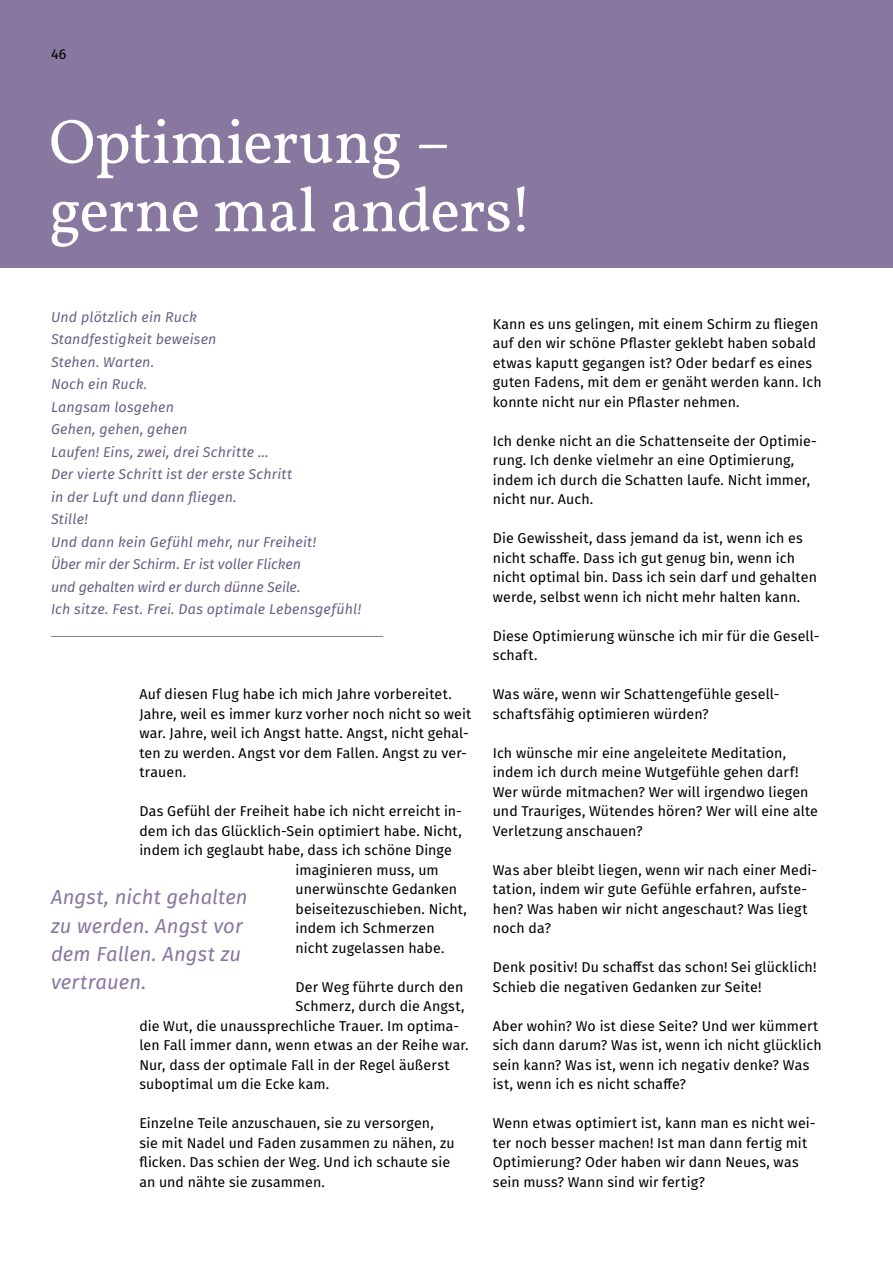
<style>
.page{position:relative;width:893px;height:1263px;background:#fff}
.page>*{position:absolute;margin:0;border:0;box-sizing:border-box;transform-origin:0 0}
.t1{font:63px/68.2px "Vollkorn";letter-spacing:-.015em;color:#fff}
.t2{font:italic 20.25px/28.5px "Fira Sans";letter-spacing:.005em;color:#88789f}
.t3{font:14.25px/19.5px "Fira Sans";letter-spacing:.005em;color:#000}
.t4{font:italic 14.25px/22.5px "Fira Sans";letter-spacing:.01em;color:#6c5f84}
</style>
<div class="page">
<div style="left:0;top:0;width:893px;height:268px;background:#88789f"></div>
<hr style="left:51px;top:636px;width:332px;height:1px;background:#88789f">
<p class="t3" style="left:51px;top:44px;width:17px">46</p>
<h1 class="t1" style="left:49px;top:104px;width:486px">Optimierung – gerne mal anders!</h1>
<p class="t4" style="left:51px;top:305px;width:312px">Und plötzlich ein Ruck<br>Standfestigkeit beweisen<br>Stehen. Warten.<br>Noch ein Ruck.<br>Langsam losgehen<br>Gehen, gehen, gehen<br>Laufen! Eins, zwei, drei Schritte …<br>Der vierte Schritt ist der erste Schritt<br>in der Luft und dann fliegen.<br>Stille!<br>Und dann kein Gefühl mehr, nur Freiheit!<br>Über mir der Schirm. Er ist voller Flicken<br>und gehalten wird er durch dünne Seile.<br>Ich sitze. Fest. Frei. Das optimale Lebensgefühl!</p>
<p class="t3" style="left:139px;top:684px;width:334px">Auf diesen Flug habe ich mich Jahre vorbereitet.<br>Jahre, weil es immer kurz vorher noch nicht so weit war. Jahre, weil ich Angst hatte. Angst, nicht gehal&shy;ten zu werden. Angst vor dem Fallen. Angst zu ver&shy;trauen.</p>
<p class="t3" style="left:139px;top:801px;width:324px">Das Gefühl der Freiheit habe ich nicht erreicht in-</p>
<p class="t3" style="left:139px;top:821px;width:324px">dem ich das Glücklich-Sein optimiert habe. Nicht,</p>
<p class="t3" style="left:139px;top:840px;width:314px">indem ich geglaubt habe, dass ich schöne Dinge</p>
<p class="t3" style="left:296px;top:859px;width:145px">imaginieren muss, um</p>
<p class="t3" style="left:296px;top:879px;width:163px">unerwünschte Gedanken</p>
<p class="t3" style="left:296px;top:898px;width:173px">beiseitezuschieben. Nicht,</p>
<p class="t3" style="left:296px;top:918px;width:141px">indem ich Schmerzen</p>
<p class="t3" style="left:296px;top:937px;width:150px">nicht zugelassen habe.</p>
<p class="t3" style="left:296px;top:976px;width:169px">Der Weg führte durch den</p>
<p class="t3" style="left:296px;top:996px;width:170px">Schmerz, durch die Angst,</p>
<p class="t3" style="left:139px;top:1015px;width:321px">die Wut, die unaussprechliche Trauer. Im optima-</p>
<p class="t3" style="left:139px;top:1035px;width:331px">len Fall immer dann, wenn etwas an der Reihe war.</p>
<p class="t3" style="left:139px;top:1054px;width:312px">Nur, dass der optimale Fall in der Regel äußerst</p>
<p class="t3" style="left:139px;top:1074px;width:191px">suboptimal um die Ecke kam.</p>
<p class="t3" style="left:139px;top:1113px;width:317px">Einzelne Teile anzuschauen, sie zu versorgen, sie mit Nadel und Faden zusammen zu nähen, zu flicken. Das schien der Weg. Und ich schaute sie an und nähte sie zusammen.</p>
<h2 class="t2" style="left:51px;top:882px;width:198px">Angst, nicht gehalten zu werden. Angst vor dem Fallen. Angst zu vertrauen.</h2>
<p class="t3" style="left:493px;top:314px;width:330px">Kann es uns gelingen, mit einem Schirm zu fliegen auf den wir schöne Pflaster geklebt haben sobald etwas kaputt gegangen ist? Oder bedarf es eines guten Fadens, mit dem er genäht werden kann. Ich konnte nicht nur ein Pflaster nehmen.</p>
<p class="t3" style="left:493px;top:431px;width:326px">Ich denke nicht an die Schattenseite der Optimie&shy;rung. Ich denke vielmehr an eine Optimierung, indem ich durch die Schatten laufe. Nicht immer, nicht nur. Auch.</p>
<p class="t3" style="left:493px;top:528px;width:326px">Die Gewissheit, dass jemand da ist, wenn ich es nicht schaffe. Dass ich gut genug bin, wenn ich nicht optimal bin. Dass ich sein darf und gehalten werde, selbst wenn ich nicht mehr halten kann.</p>
<p class="t3" style="left:493px;top:625px;width:328px">Diese Optimierung wünsche ich mir für die Gesell&shy;schaft.</p>
<p class="t3" style="left:493px;top:684px;width:288px">Was wäre, wenn wir Schattengefühle gesell&shy;schaftsfähig optimieren würden?</p>
<p class="t3" style="left:493px;top:742px;width:327px">Ich wünsche mir eine angeleitete Meditation, indem ich durch meine Wutgefühle gehen darf!<br>Wer würde mitmachen? Wer will irgendwo liegen und Trauriges, Wütendes hören? Wer will eine alte Verletzung anschauen?</p>
<p class="t3" style="left:493px;top:859px;width:326px">Was aber bleibt liegen, wenn wir nach einer Medi&shy;tation, indem wir gute Gefühle erfahren, aufste&shy;hen? Was haben wir nicht angeschaut? Was liegt noch da?</p>
<p class="t3" style="left:493px;top:957px;width:325px">Denk positiv! Du schaffst das schon! Sei glücklich!<br>Schieb die negativen Gedanken zur Seite!</p>
<p class="t3" style="left:493px;top:1015px;width:330px">Aber wohin? Wo ist diese Seite? Und wer kümmert sich dann darum? Was ist, wenn ich nicht glücklich sein kann? Was ist, wenn ich negativ denke? Was ist, wenn ich es nicht schaffe?</p>
<p class="t3" style="left:493px;top:1113px;width:324px">Wenn etwas optimiert ist, kann man es nicht wei&shy;ter noch besser machen! Ist man dann fertig mit Optimierung? Oder haben wir dann Neues, was sein muss? Wann sind wir fertig?</p>
</div>
